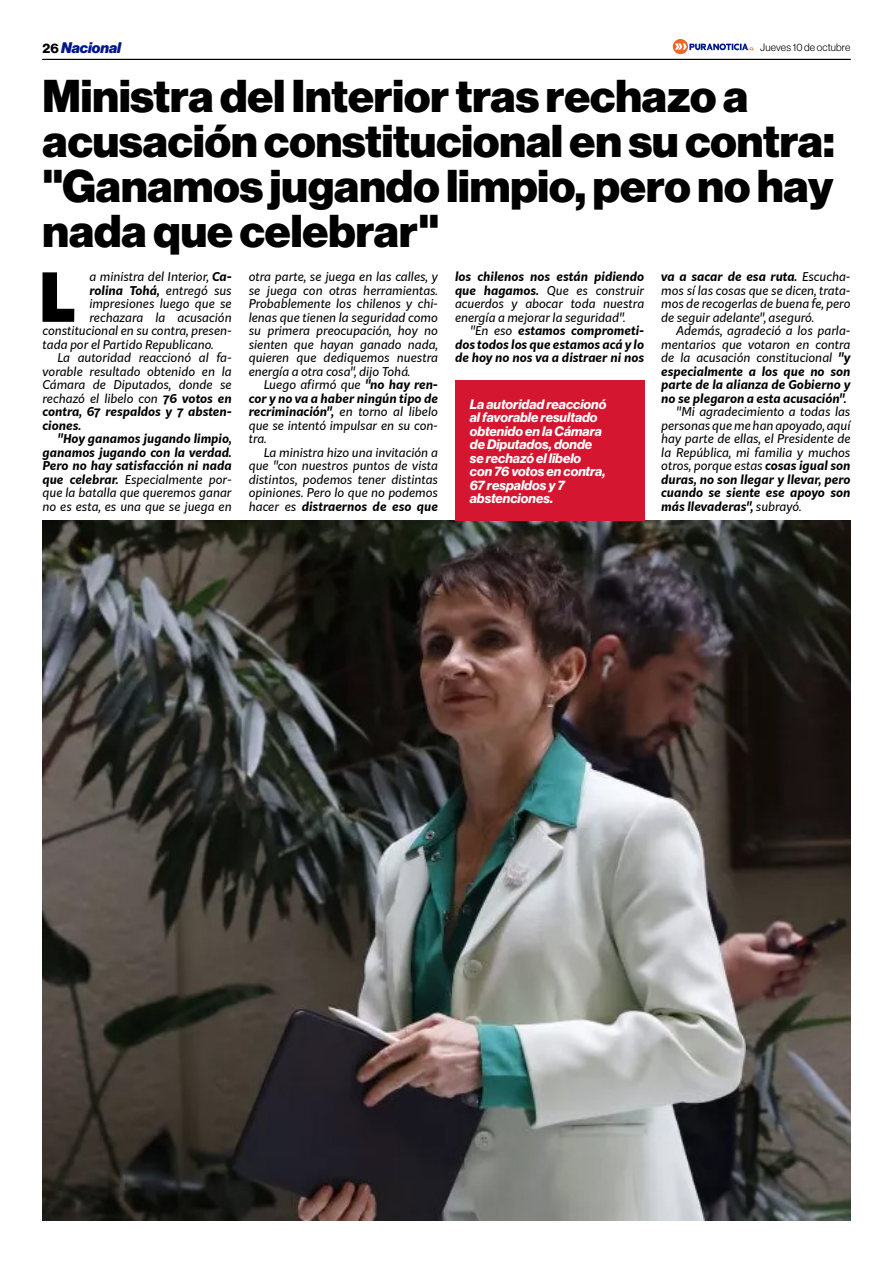
<style>
.page{position:relative;width:893px;height:1263px;background:#fff}
.page>*{position:absolute;margin:0;border:0;box-sizing:border-box;transform-origin:0 0}
.t1{font:900 66.3px "Kit Sans";color:#000}
.t2{font:45px/45px "N Haas Grotesk DS Pro 95 Blk";color:#000}
.t3{font:15px "N Haas Grotesk DS Pro 96 Blk It";color:#00178a}
.t4{font:13.5px/13.5px "N Haas Grotesk DS Pro 76 Bd It";color:#fff}
.t5{font:italic 12px/13.5px "Kit Sans";color:#000;text-align:justify}
.t6{font:italic 700 12px/13.5px "Kit Sans";color:#000;text-align:justify}
.t7{font:10.5px "N Haas Grotesk DS Pro 45 Lt";letter-spacing:.015em;color:#000}
.s1{font-family:"N Haas Grotesk DS Pro 75 Bd";font-size:13.5px;color:#000}
.s2{font-weight:700}
.s3{font-weight:400}
</style>
<div class="page">
<hr style="left:43px;top:59px;width:807px;height:1px;background:#000">
<svg style="left:673px;top:39px;width:81px;height:15px"></svg>
<img style="left:43px;top:521px;width:807px;height:699px">
<div style="left:455px;top:380px;width:189px;height:141px;background:#d41630"></div>
<p class="t3" style="left:43px;top:39px;width:80px"><span class="s1">26</span> Nacional</p>
<p class="t7" style="left:760px;top:41px;width:92px">Jueves 10 de octubre</p>
<h2 class="t2" style="left:43px;top:74px;width:793px">Ministra del Interior tras rechazo a acusación constitucional en su contra: "Ganamos jugando limpio, pero no hay nada que celebrar"</h2>
<p class="t5" style="left:455px;top:269px;width:191px"><span class="s2">los chilenos nos están pidiendo que hagamos.</span> Que es construir acuerdos y abocar toda nuestra energía a mejorar la seguridad".</p>
<p class="t6" style="left:455px;top:323px;width:191px;text-indent:15px"><span class="s3">"En eso</span> estamos comprometi&shy;dos todos los que estamos acá y lo de hoy no nos va a distraer ni nos</p>
<p class="t4" style="left:470px;top:397px;width:138px">La autoridad reaccionó al favorable resultado obtenido en la Cámara de Diputados, donde se rechazó el libelo con 76 votos en contra,<br>67 respaldos y 7 abstenciones.</p>
<h1 class="t1" style="left:39px;top:237px;width:39px">L</h1>
<p class="t5" style="left:89px;top:269px;width:144px">a ministra del Interior, <span class="s2">Ca-</span></p>
<p class="t5" style="left:249px;top:269px;width:191px">otra parte, se juega en las calles, y se juega con otras herramientas.<br>Probablemente los chilenos y chi&shy;lenas que tienen la seguridad como su primera preocupación, hoy no sienten que hayan ganado nada, quieren que dediquemos nuestra energía a otra cosa", dijo Tohá.</p>
<p class="t5" style="left:249px;top:377px;width:191px;text-indent:15px">Luego afirmó que <span class="s2">"no hay ren&shy;cor y no va a haber ningún tipo de recriminación",</span> en torno al libelo que se intentó impulsar en su con&shy;tra.</p>
<p class="t5" style="left:249px;top:445px;width:191px;text-indent:15px">La ministra hizo una invitación a que "con nuestros puntos de vista distintos, podemos tener distintas opiniones. Pero lo que no podemos hacer es <span class="s2">distraernos de eso que</span></p>
<p class="t5" style="left:661px;top:269px;width:191px"><span class="s2">va a sacar de esa ruta.</span> Escucha&shy;mos sí las cosas que se dicen, trata&shy;mos de recogerlas de buena fe, pero de seguir adelante", aseguró.</p>
<p class="t6" style="left:661px;top:323px;width:191px;text-indent:15px"><span class="s3">Además, agradeció a los parla&shy;mentarios que votaron en contra de la acusación constitucional</span> "y especialmente a los que no son parte de la alianza de Gobierno y no se plegaron a esta acusación".</p>
<p class="t5" style="left:661px;top:404px;width:191px;text-indent:15px">"Mi agradecimiento a todas las personas que me han apoyado, aquí hay parte de ellas, el Presidente de la República, mi familia y muchos otros, porque estas <span class="s2">cosas igual son duras, no son llegar y llevar, pero cuando se siente ese apoyo son más llevaderas",</span> subrayó.</p>
<p class="t6" style="left:89px;top:283px;width:144px">rolina Tohá, <span class="s3">entregó sus</span></p>
<p class="t5" style="left:89px;top:296px;width:144px">impresiones luego que se</p>
<p class="t5" style="left:89px;top:310px;width:144px">rechazara la acusación</p>
<p class="t5" style="left:43px;top:323px;width:191px">constitucional en su contra, presen-</p>
<p class="t5" style="left:43px;top:337px;width:173px">tada por el Partido Republicano.</p>
<p class="t5" style="left:58px;top:350px;width:176px">La autoridad reaccionó al fa-</p>
<p class="t5" style="left:43px;top:364px;width:191px">vorable resultado obtenido en la</p>
<p class="t5" style="left:43px;top:377px;width:191px">Cámara de Diputados, donde se</p>
<p class="t5" style="left:43px;top:391px;width:191px">rechazó el libelo con <span class="s2">76 votos en</span></p>
<p class="t6" style="left:43px;top:404px;width:191px">contra, 67 respaldos y 7 absten-</p>
<p class="t6" style="left:43px;top:418px;width:40px">ciones.</p>
<p class="t6" style="left:58px;top:431px;width:176px">"Hoy ganamos jugando limpio,</p>
<p class="t6" style="left:43px;top:445px;width:191px">ganamos jugando con la verdad.</p>
<p class="t6" style="left:43px;top:458px;width:191px">Pero no hay satisfacción ni nada</p>
<p class="t5" style="left:43px;top:472px;width:191px"><span class="s2">que celebrar.</span> Especialmente por-</p>
<p class="t5" style="left:43px;top:485px;width:191px">que la batalla que queremos ganar</p>
<p class="t5" style="left:43px;top:499px;width:191px">no es esta, es una que se juega en</p>
</div>
